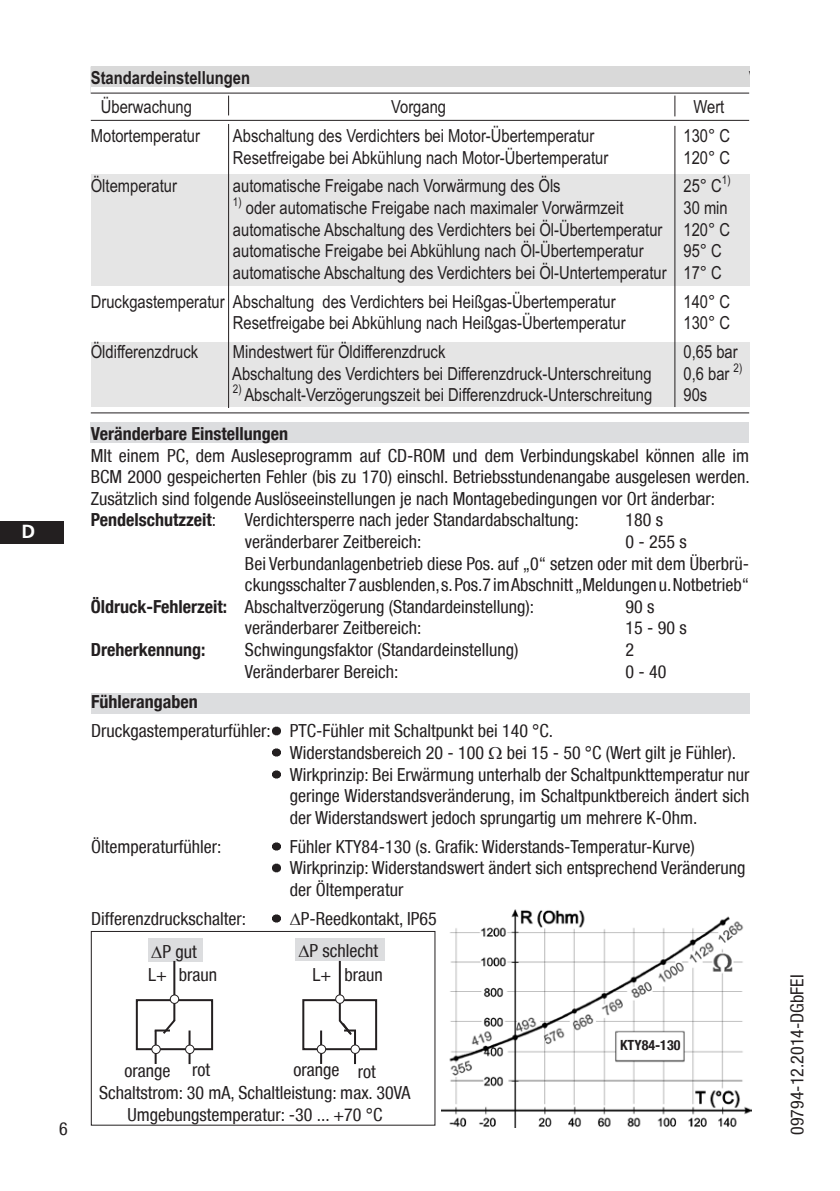
<style>
.page{position:relative;width:840px;height:1191px;background:#fff}
.page>*{position:absolute;margin:0;border:0;box-sizing:border-box;transform-origin:0 0}
.t1{font:700 19px "Frutiger LT Com";color:#fff}
.t2{font:condensed 18px/21.6px "Helvetica Neue LT";color:#231f20}
.t3{font:18px/21.6px "Arial Narrow";color:#231f20}
.t4{font:700 condensed 18px "Helvetica Neue LT";color:#231f20}
.t5{font:700 18px "Arial Narrow";color:#231f20}
.t6{font:700 condensed 14px "Helvetica Neue LT";color:#231f20}
.s1{font-weight:700}
</style>
<div class="page">
<div style="left:0;top:521px;width:63px;height:23px;background:#231f20"></div>
<div style="left:91px;top:174px;width:657px;height:111px;background:#e5e5e5"></div>
<div style="left:91px;top:342px;width:657px;height:64px;background:#e5e5e5"></div>
<div style="left:91px;top:66px;width:657px;height:21px;background:#d9d9d9"></div>
<hr style="left:91px;top:120px;width:657px;height:1px;background:#231f20">
<hr style="left:91px;top:93px;width:657px;height:1px;background:#231f20">
<hr style="left:91px;top:412px;width:657px;height:1px;background:#231f20">
<hr style="left:228px;top:124px;width:1px;height:284px;background:#231f20">
<hr style="left:674px;top:126px;width:1px;height:281px;background:#231f20">
<svg style="left:228px;top:96px;width:1px;height:19px"></svg>
<svg style="left:674px;top:96px;width:1px;height:20px"></svg>
<svg style="left:748px;top:66px;width:1px;height:21px"></svg>
<div style="left:91px;top:422px;width:657px;height:20px;background:#dcdddf"></div>
<div style="left:91px;top:931px;width:344px;height:194px;border:1px solid #231f20"></div>
<img style="left:441px;top:909px;width:310px;height:218px">
<div style="left:91px;top:693px;width:658px;height:20px;background:#dcdddf"></div>
<svg style="left:273px;top:726px;width:7px;height:10px"></svg>
<svg style="left:273px;top:748px;width:7px;height:9px"></svg>
<svg style="left:273px;top:770px;width:7px;height:9px"></svg>
<svg style="left:273px;top:842px;width:7px;height:9px"></svg>
<svg style="left:273px;top:863px;width:7px;height:10px"></svg>
<svg style="left:273px;top:914px;width:7px;height:9px"></svg>
<div style="left:148px;top:938px;width:55px;height:23px;background:#dcdddf"></div>
<div style="left:295px;top:937px;width:89px;height:23px;background:#dcdddf"></div>
<div style="left:302px;top:999px;width:75px;height:51px;border:2px solid #231f20"></div>
<hr style="left:338px;top:961px;width:2px;height:60px;background:#231f20">
<hr style="left:320px;top:1030px;width:2px;height:34px;background:#231f20">
<hr style="left:354px;top:1030px;width:2px;height:34px;background:#231f20">
<div style="left:335px;top:995px;width:9px;height:8px;background:#fff;border-radius:50%"></div>
<div style="left:335px;top:994px;width:9px;height:9px;border:1px solid #231f20;border-radius:50%"></div>
<svg style="left:317px;top:1045px;width:8px;height:8px"></svg>
<div style="left:316px;top:1044px;width:10px;height:10px;border:1px solid #231f20;border-radius:50%"></div>
<div style="left:351px;top:1045px;width:8px;height:8px;background:#fff;border-radius:50%"></div>
<div style="left:350px;top:1044px;width:10px;height:10px;border:1px solid #231f20;border-radius:50%"></div>
<svg style="left:338px;top:1017px;width:18px;height:18px"></svg>
<div style="left:136px;top:999px;width:77px;height:51px;border:2px solid #231f20"></div>
<hr style="left:173px;top:961px;width:2px;height:60px;background:#231f20">
<hr style="left:154px;top:1030px;width:2px;height:34px;background:#231f20">
<hr style="left:188px;top:1030px;width:2px;height:34px;background:#231f20">
<div style="left:170px;top:995px;width:9px;height:8px;background:#fff;border-radius:50%"></div>
<div style="left:170px;top:994px;width:9px;height:10px;border:1px solid #231f20;border-radius:50%"></div>
<div style="left:152px;top:1045px;width:8px;height:8px;background:#fff;border-radius:50%"></div>
<div style="left:151px;top:1044px;width:10px;height:10px;border:1px solid #231f20;border-radius:50%"></div>
<div style="left:185px;top:1045px;width:9px;height:8px;background:#fff;border-radius:50%"></div>
<div style="left:185px;top:1044px;width:9px;height:10px;border:1px solid #231f20;border-radius:50%"></div>
<svg style="left:155px;top:1017px;width:21px;height:19px"></svg>
<div style="left:618px;top:1033px;width:63px;height:25px;background:#fff"></div>
<div style="left:617px;top:1032px;width:65px;height:27px;border:2px solid #fff"></div>
<p class="t1" style="left:21px;top:520px;width:15px">D</p>
<p class="t2" style="left:59px;top:1118px;width:10px">6</p>
<p class="t5" style="left:91px;top:66px;width:161px">Standardeinstellungen</p>
<p class="t3" style="left:101px;top:98px;width:93px">Überwachung</p>
<p class="t3" style="left:391px;top:98px;width:56px">Vorgang</p>
<p class="t3" style="left:693px;top:98px;width:32px">Wert</p>
<p class="t3" style="left:91px;top:127px;width:111px">Motortemperatur</p>
<p class="t3" style="left:233px;top:127px;width:362px">Abschaltung des Verdichters bei Motor-Übertemperatur</p>
<p class="t3" style="left:683px;top:127px;width:48px">130° C</p>
<p class="t3" style="left:233px;top:148px;width:376px">Resetfreigabe bei Abkühlung nach Motor-Übertemperatur</p>
<p class="t3" style="left:683px;top:148px;width:48px">120° C</p>
<p class="t3" style="left:91px;top:177px;width:88px">Öltemperatur</p>
<p class="t3" style="left:233px;top:177px;width:329px">automatische Freigabe nach Vorwärmung des Öls</p>
<p class="t3" style="left:683px;top:177px;width:49px">25° C<sup>1)</sup></p>
<p class="t3" style="left:233px;top:199px;width:392px"><sup>1)</sup> oder automatische Freigabe nach maximaler Vorwärmzeit</p>
<p class="t3" style="left:233px;top:199px;width:498px;text-indent:450px">30 min automatische Abschaltung des Verdichters bei Öl-Übertemperatur 120° C automatische Freigabe bei Abkühlung nach Öl-Übertemperatur</p>
<p class="t3" style="left:233px;top:242px;width:490px;text-align:right">95° C<br>automatische Abschaltung des Verdichters bei Öl-Untertemperatur 17° C</p>
<p class="t3" style="left:91px;top:292px;width:526px">Druckgastemperatur Abschaltung des Verdichters bei Heißgas-Übertemperatur</p>
<p class="t3" style="left:683px;top:292px;width:48px">140° C</p>
<p class="t3" style="left:233px;top:314px;width:394px">Resetfreigabe bei Abkühlung nach Heißgas-Übertemperatur</p>
<p class="t3" style="left:683px;top:314px;width:48px">130° C</p>
<p class="t3" style="left:91px;top:343px;width:109px">Öldifferenzdruck</p>
<p class="t3" style="left:233px;top:343px;width:214px">Mindestwert für Öldifferenzdruck</p>
<p class="t3" style="left:683px;top:343px;width:56px">0,65 bar</p>
<p class="t3" style="left:232px;top:364px;width:421px">Abschaltung des Verdichters bei Differenzdruck-Unterschreitung</p>
<p class="t3" style="left:683px;top:364px;width:60px">0,6 bar <sup>2)</sup></p>
<p class="t3" style="left:233px;top:386px;width:420px"><sup>2)</sup> Abschalt-Verzögerungszeit bei Differenzdruck-Unterschreitung</p>
<p class="t3" style="left:683px;top:386px;width:25px">90s</p>
<p class="t4" style="left:91px;top:422px;width:199px">Veränderbare Einstellungen</p>
<p class="t2" style="left:91px;top:444px;width:660px">MIt einem PC, dem Ausleseprogramm auf CD-ROM und dem Verbindungskabel können alle im BCM 2000 gespeicherten Fehler (bis zu 170) einschl. Betriebsstundenangabe ausgelesen werden.<br>Zusätzlich sind folgende Auslöseeinstellungen je nach Montagebedingungen vor Ort änderbar:<br><span class="s1">Pendelschutzzeit</span>:</p>
<p class="t2" style="left:245px;top:509px;width:335px">Verdichtersperre nach jeder Standardabschaltung:</p>
<p class="t2" style="left:625px;top:509px;width:39px">180 s</p>
<p class="t2" style="left:245px;top:530px;width:178px">veränderbarer Zeitbereich:</p>
<p class="t2" style="left:625px;top:530px;width:63px">0 - 255 s</p>
<p class="t2" style="left:245px;top:552px;width:505px">Bei Verbundanlagenbetrieb diese Pos. auf „0“ setzen oder mit dem Überbrü-</p>
<p class="t2" style="left:245px;top:574px;width:505px">ckungsschalter 7 ausblenden, s. Pos.7 im Abschnitt „Meldungen u. Notbetrieb“</p>
<p class="t2" style="left:91px;top:595px;width:444px"><span class="s1">Öldruck-Fehlerzeit:</span> Abschaltverzögerung (Standardeinstellung):</p>
<p class="t2" style="left:625px;top:595px;width:30px">90 s</p>
<p class="t2" style="left:245px;top:617px;width:178px">veränderbarer Zeitbereich:</p>
<p class="t2" style="left:625px;top:617px;width:63px">15 - 90 s</p>
<p class="t4" style="left:91px;top:638px;width:116px">Dreherkennung:</p>
<p class="t2" style="left:245px;top:638px;width:275px">Schwingungsfaktor (Standardeinstellung)</p>
<p class="t2" style="left:625px;top:638px;width:10px">2</p>
<p class="t2" style="left:245px;top:660px;width:155px">Veränderbarer Bereich:</p>
<p class="t2" style="left:625px;top:660px;width:42px">0 - 40</p>
<p class="t4" style="left:91px;top:691px;width:108px">Fühlerangaben</p>
<p class="t2" style="left:290px;top:720px;width:461px;text-indent:-198px">Druckgastemperaturfühler: PTC-Fühler mit Schaltpunkt bei 140 °C.<br>Widerstandsbereich 20 - 100 bei 15 - 50 °C (Wert gilt je Fühler).<br>Wirkprinzip: Bei Erwärmung unterhalb der Schaltpunkttemperatur nur geringe Widerstandsveränderung, im Schaltpunktbereich ändert sich der Widerstandswert jedoch sprungartig um mehrere K-Ohm.</p>
<p class="t2" style="left:91px;top:835px;width:132px">Öltemperaturfühler:</p>
<p class="t2" style="left:290px;top:835px;width:457px">Fühler KTY84-130 (s. Grafik: Widerstands-Temperatur-Kurve)<br>Wirkprinzip: Widerstandswert ändert sich entsprechend Veränderung der Öltemperatur</p>
<p class="t2" style="left:91px;top:907px;width:156px">Differenzdruckschalter:</p>
<p class="t2" style="left:290px;top:907px;width:148px">∆P-Reedkontakt, IP65</p>
<p class="t2" style="left:151px;top:940px;width:47px">∆P gut</p>
<p class="t2" style="left:298px;top:940px;width:81px">∆P schlecht</p>
<p class="t2" style="left:148px;top:963px;width:20px">L+</p>
<p class="t2" style="left:179px;top:963px;width:40px">braun</p>
<p class="t2" style="left:312px;top:963px;width:20px">L+</p>
<p class="t2" style="left:344px;top:963px;width:40px">braun</p>
<p class="t2" style="left:124px;top:1059px;width:87px">orange rot</p>
<p class="t2" style="left:293px;top:1059px;width:84px">orange rot</p>
<p class="t2" style="left:99px;top:1081px;width:312px;text-align:center">Schaltstrom: 30 mA, Schaltleistung: max. 30VA<br>Umgebungstemperatur: -30 ... +70 °C</p>
<p class="t6" style="left:619px;top:1036px;width:62px">KTY84-130</p>
<p class="t2" style="left:785px;top:1134px;width:162px;rotate:-90deg">09794-12.2014-DGbFEI</p>
</div>
